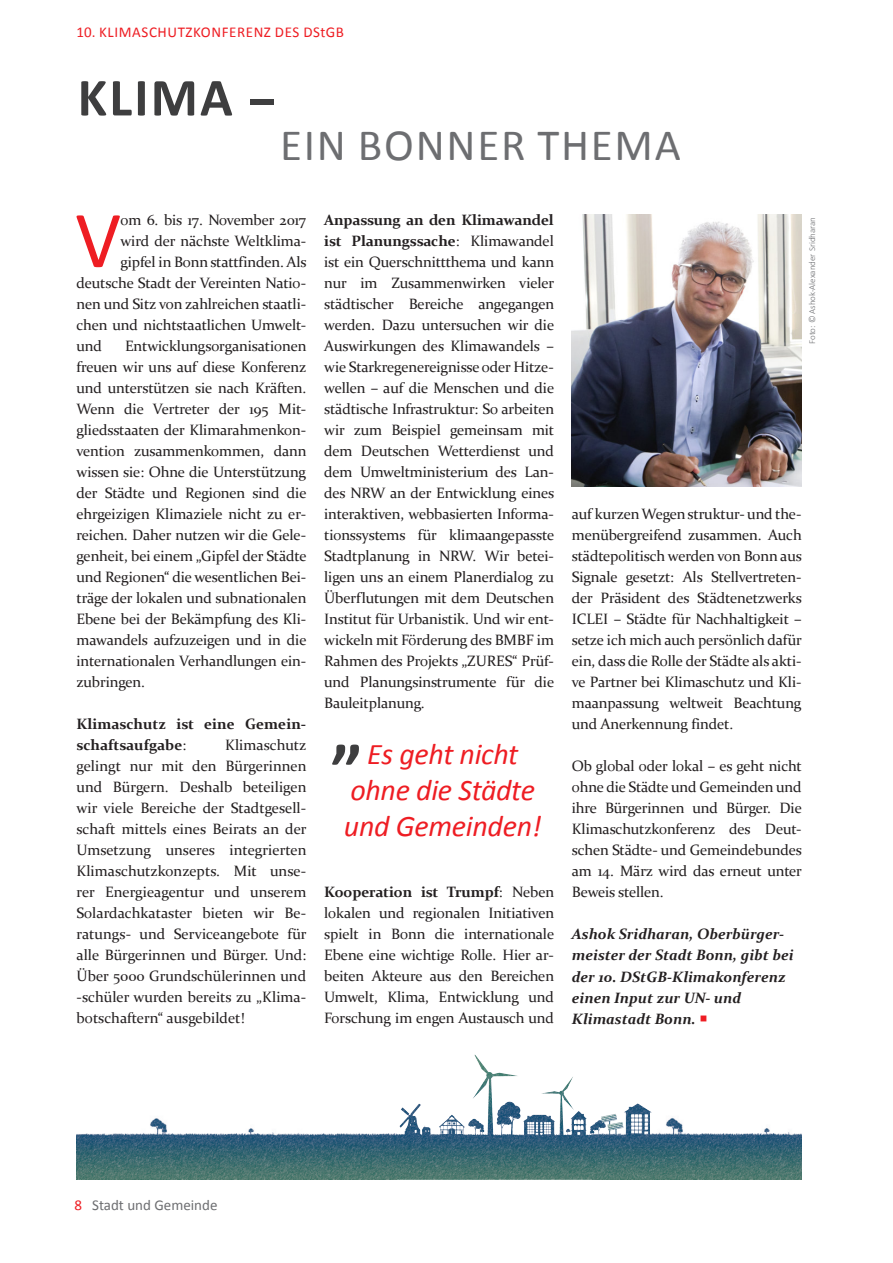
<style>
.page{position:relative;width:893px;height:1263px;background:#fff}
.page>*{position:absolute;margin:0;border:0;box-sizing:border-box;transform-origin:0 0}
.t1{font:81.15px "Calibri";color:#ee1d23}
.t2{font:700 72px "Calibri";color:#3e3e3f}
.t3{font:700 54px "Calibri";letter-spacing:.04em;color:#3e3e3f}
.t4{font:45px "Calibri";letter-spacing:.04em;color:#6d6e71}
.t5{font:italic 30px/36px "Calibri";letter-spacing:-.01em;color:#ee1d23;text-align:center}
.t6{font:15px/21px "Constantia";letter-spacing:-.01em;color:#231f20;text-align:justify}
.t7{font:italic 700 15px/21px "Constantia";color:#231f20}
.t8{font:700 15px/21px "Constantia";color:#231f20}
.t9{font:15px "Calibri";letter-spacing:.04em;color:#ee1d23}
.t10{font:15px "Calibri";color:#6d6e71}
.t11{font:300 9px "Calibri";color:#6d6e71}
.s1{font-family:"Franklin Gothic";font-weight:600}
.s2{font-weight:400}
.s3{font-weight:700}
.s4{color:#ee1d23}
</style>
<div class="page">
<img style="left:572px;top:215px;width:229px;height:272px">
<img style="left:77px;top:1118px;width:245px;height:62px">
<img style="left:592px;top:1103px;width:209px;height:76px">
<img style="left:474px;top:1055px;width:13px;height:32px">
<img style="left:322px;top:1133px;width:75px;height:47px">
<p class="t9" style="left:77px;top:22px;width:269px">10. KLIMASCHUTZKONFERENZ DES DStGB</p>
<h3 class="t3" style="left:78px;top:72px;width:202px">KLIMA <span class="s1">–</span></h3>
<h3 class="t4" style="left:280px;top:117px;width:402px">EIN BONNER THEMA</h3>
<h1 class="t1" style="left:75px;top:189px;width:48px">V</h1>
<p class="t6" style="left:120px;top:210px;width:187px">om 6. bis 17. November 2017</p>
<p class="t6" style="left:120px;top:231px;width:187px">wird der nächste Weltklima-</p>
<p class="t6" style="left:120px;top:252px;width:188px">gipfel in Bonn stattfinden. Als</p>
<p class="t6" style="left:77px;top:273px;width:231px">deutsche Stadt der Vereinten Natio-</p>
<p class="t6" style="left:77px;top:294px;width:231px">nen und Sitz von zahlreichen staatli-</p>
<p class="t6" style="left:77px;top:315px;width:231px">chen und nichtstaatlichen Umwelt-</p>
<p class="t6" style="left:77px;top:336px;width:27px">und</p>
<p class="t6" style="left:77px;top:336px;width:232px;text-indent:49px">Entwicklungsorganisationen freuen wir uns auf diese Konferenz und unterstützen sie nach Kräften.<br>Wenn die Vertreter der 195 Mit&shy;gliedsstaaten der Klimarahmenkon&shy;vention zusammenkommen, dann wissen sie: Ohne die Unterstützung der Städte und Regionen sind die ehrgeizigen Klimaziele nicht zu er&shy;reichen. Daher nutzen wir die Gele&shy;genheit, bei einem „Gipfel der Städte und Regionen“ die wesentlichen Bei&shy;träge der lokalen und subnationalen Ebene bei der Bekämpfung des Kli&shy;mawandels aufzuzeigen und in die internationalen Verhandlungen ein&shy;zubringen.</p>
<p class="t8" style="left:77px;top:715px;width:231px">Klimaschutz ist eine Gemein&shy;schaftsaufgabe<span class="s2">:</span></p>
<p class="t6" style="left:77px;top:735px;width:232px;text-indent:149px">Klimaschutz gelingt nur mit den Bürgerinnen und Bürgern. Deshalb beteiligen wir viele Bereiche der Stadtgesell&shy;schaft mittels eines Beirats an der Umsetzung unseres integrierten Klimaschutzkonzepts. Mit unse&shy;rer Energieagentur und unserem Solardachkataster bieten wir Be&shy;ratungs- und Serviceangebote für alle Bürgerinnen und Bürger. Und:<br>Über 5000 Grundschülerinnen und -schüler wurden bereits zu „Klima&shy;botschaftern“ ausgebildet!</p>
<p class="t6" style="left:324px;top:210px;width:232px"><span class="s3">Anpassung an den Klimawandel ist Planungssache</span>: Klimawandel ist ein Querschnittthema und kann nur im Zusammenwirken vieler städtischer Bereiche angegangen werden. Dazu untersuchen wir die Auswirkungen des Klimawandels – wie Starkregenereignisse oder Hitze&shy;wellen – auf die Menschen und die städtische Infrastruktur: So arbeiten wir zum Beispiel gemeinsam mit dem Deutschen Wetterdienst und dem Umweltministerium des Lan&shy;des NRW an der Entwicklung eines interaktiven, webbasierten Informa&shy;tionssystems für klimaangepasste Stadtplanung in NRW. Wir betei&shy;ligen uns an einem Planerdialog zu Überflutungen mit dem Deutschen Institut für Urbanistik. Und wir ent&shy;wickeln mit Förderung des BMBF im Rahmen des Projekts „ZURES“ Prüf&shy;und Planungsinstrumente für die Bauleitplanung.</p>
<h3 class="t5" style="left:344px;top:738px;width:199px">Es geht nicht ohne die Städte und Gemeinden!</h3>
<h2 class="t2" style="left:331px;top:696px;width:33px">„</h2>
<p class="t6" style="left:324px;top:882px;width:232px"><span class="s3">Kooperation ist Trumpf</span>: Neben lokalen und regionalen Initiativen spielt in Bonn die internationale Ebene eine wichtige Rolle. Hier ar&shy;beiten Akteure aus den Bereichen Umwelt, Klima, Entwicklung und Forschung im engen Austausch und</p>
<p class="t11" style="left:808px;top:344px;width:129px;rotate:-90deg">Foto: © Ashok-Alexander Sridharan</p>
<p class="t6" style="left:572px;top:504px;width:232px">auf kurzen Wegen struktur- und the&shy;menübergreifend zusammen. Auch städtepolitisch werden von Bonn aus Signale gesetzt: Als Stellvertreten&shy;der Präsident des Städtenetzwerks ICLEI – Städte für Nachhaltigkeit – setze ich mich auch persönlich dafür ein, dass die Rolle der Städte als akti&shy;ve Partner bei Klimaschutz und Kli&shy;maanpassung weltweit Beachtung und Anerkennung findet.</p>
<p class="t6" style="left:572px;top:756px;width:232px">Ob global oder lokal – es geht nicht ohne die Städte und Gemeinden und ihre Bürgerinnen und Bürger. Die Klimaschutzkonferenz des Deut&shy;schen Städte- und Gemeindebundes am 14. März wird das erneut unter Beweis stellen.</p>
<p class="t7" style="left:572px;top:925px;width:223px">Ashok Sridharan, Oberbürger&shy;meister der Stadt Bonn, gibt bei der 10. DStGB-Klimakonferenz einen Input zur UN- und<br>Klimastadt Bonn. <span class="s4">○</span></p>
<p class="t10" style="left:74px;top:1200px;width:145px"><span class="s4">8</span> Stadt und Gemeinde</p>
</div>
